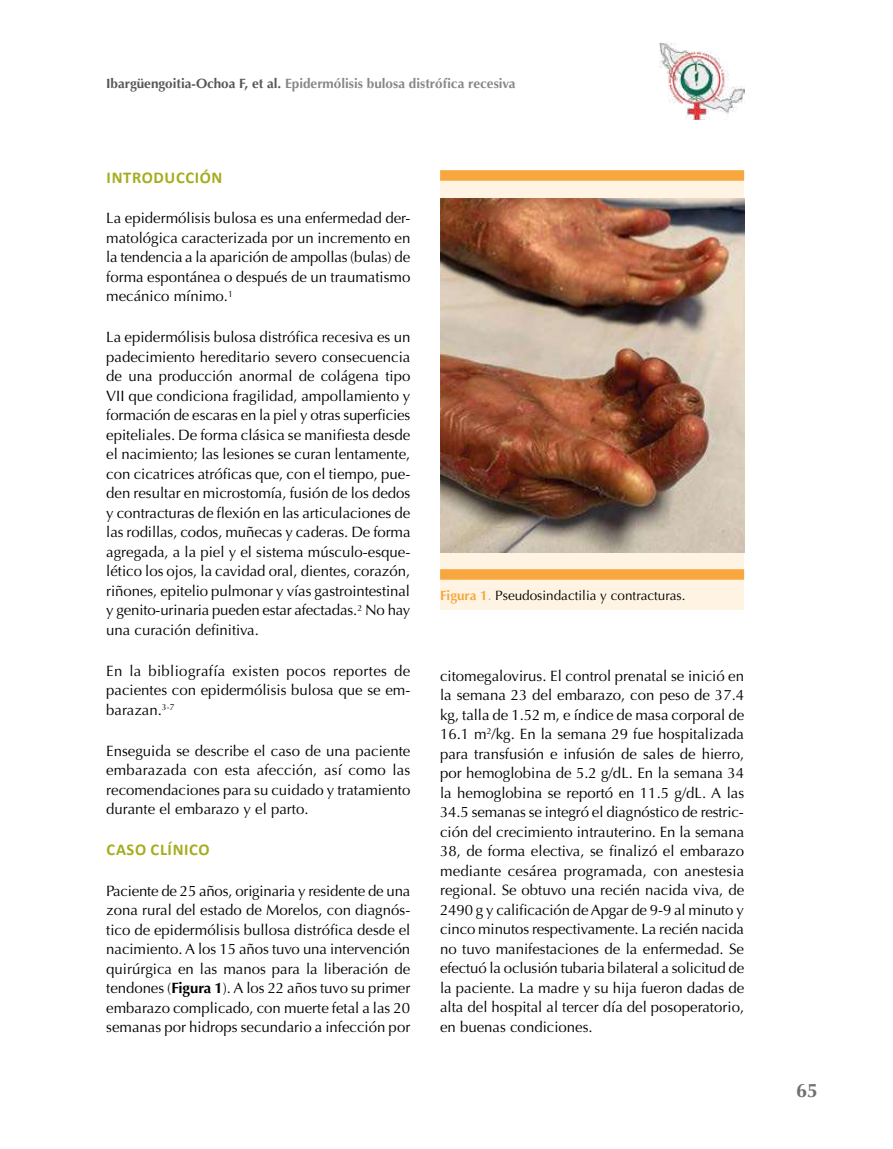
<style>
.page{position:relative;width:893px;height:1149px;background:#fff}
.page>*{position:absolute;margin:0;border:0;box-sizing:border-box;transform-origin:0 0}
.t1{font:700 19.5px "Optima";color:#706f6f}
.t2{font:700 16.5px "Calibri";letter-spacing:.04em;color:#a5ad1d}
.t3{font:15px/19.5px "Optima";color:#000;text-align:justify}
.t4{font:700 13.5px "Optima";color:#878787}
.t5{font:13.5px "Optima";color:#000}
.s1{color:#575756}
.s2{font-weight:700}
.s3{font-weight:700;color:#f7a73e}
.s4{color:#f7a73e}
</style>
<div class="page">
<div style="left:440px;top:177px;width:304px;height:432px;background:#fff3e4"></div>
<div style="left:440px;top:569px;width:304px;height:10px;background:#f7a73e"></div>
<div style="left:440px;top:170px;width:304px;height:11px;background:#f7a73e"></div>
<img style="left:440px;top:198px;width:304px;height:354px">
<img style="left:659px;top:43px;width:85px;height:76px">
<p class="t4" style="left:106px;top:75px;width:411px"><span class="s1">Ibargüengoitia-Ochoa F, et al.</span> Epidermólisis bulosa distrófica recesiva</p>
<p class="t2" style="left:107px;top:166px;width:117px">INTRODUCCIÓN</p>
<p class="t3" style="left:106px;top:209px;width:306px">La epidermólisis bulosa es una enfermedad der&shy;matológica caracterizada por un incremento en la tendencia a la aparición de ampollas (bulas) de forma espontánea o después de un traumatismo mecánico mínimo.<sup>1</sup></p>
<p class="t3" style="left:106px;top:327px;width:306px">La epidermólisis bulosa distrófica recesiva es un padecimiento hereditario severo consecuencia de una producción anormal de colágena tipo VII que condiciona fragilidad, ampollamiento y formación de escaras en la piel y otras superficies epiteliales. De forma clásica se manifiesta desde el nacimiento; las lesiones se curan lentamente, con cicatrices atróficas que, con el tiempo, pue&shy;den resultar en microstomía, fusión de los dedos y contracturas de flexión en las articulaciones de las rodillas, codos, muñecas y caderas. De forma agregada, a la piel y el sistema músculo-esque&shy;lético los ojos, la cavidad oral, dientes, corazón, riñones, epitelio pulmonar y vías gastrointestinal y genito-urinaria pueden estar afectadas.<sup>2</sup> No hay una curación definitiva.</p>
<p class="t3" style="left:106px;top:661px;width:306px">En la bibliografía existen pocos reportes de pacientes con epidermólisis bulosa que se em&shy;barazan.<sup>3-7</sup></p>
<p class="t3" style="left:106px;top:740px;width:306px">Enseguida se describe el caso de una paciente embarazada con esta afección, así como las recomendaciones para su cuidado y tratamiento durante el embarazo y el parto.</p>
<p class="t2" style="left:107px;top:838px;width:105px">CASO CLÍNICO</p>
<p class="t3" style="left:106px;top:880px;width:306px">Paciente de 25 años, originaria y residente de una zona rural del estado de Morelos, con diagnós&shy;tico de epidermólisis bullosa distrófica desde el nacimiento. A los 15 años tuvo una intervención quirúrgica en las manos para la liberación de tendones (<span class="s2">Figura 1</span>). A los 22 años tuvo su primer embarazo complicado, con muerte fetal a las 20 semanas por hidrops secundario a infección por</p>
<p class="t5" style="left:440px;top:587px;width:247px"><span class="s3">Figura 1</span><span class="s4">.</span> Pseudosindactilia y contracturas.</p>
<p class="t3" style="left:440px;top:665px;width:306px">citomegalovirus. El control prenatal se inició en la semana 23 del embarazo, con peso de 37.4 kg, talla de 1.52 m, e índice de masa corporal de 16.1 m<sup>2</sup>/kg. En la semana 29 fue hospitalizada para transfusión e infusión de sales de hierro, por hemoglobina de 5.2 g/dL. En la semana 34 la hemoglobina se reportó en 11.5 g/dL. A las 34.5 semanas se integró el diagnóstico de restric&shy;ción del crecimiento intrauterino. En la semana 38, de forma electiva, se finalizó el embarazo mediante cesárea programada, con anestesia regional. Se obtuvo una recién nacida viva, de 2490 g y calificación de Apgar de 9-9 al minuto y cinco minutos respectivamente. La recién nacida no tuvo manifestaciones de la enfermedad. Se efectuó la oclusión tubaria bilateral a solicitud de la paciente. La madre y su hija fueron dadas de alta del hospital al tercer día del posoperatorio, en buenas condiciones.</p>
<h1 class="t1" style="left:796px;top:1079px;width:23px">65</h1>
</div>
